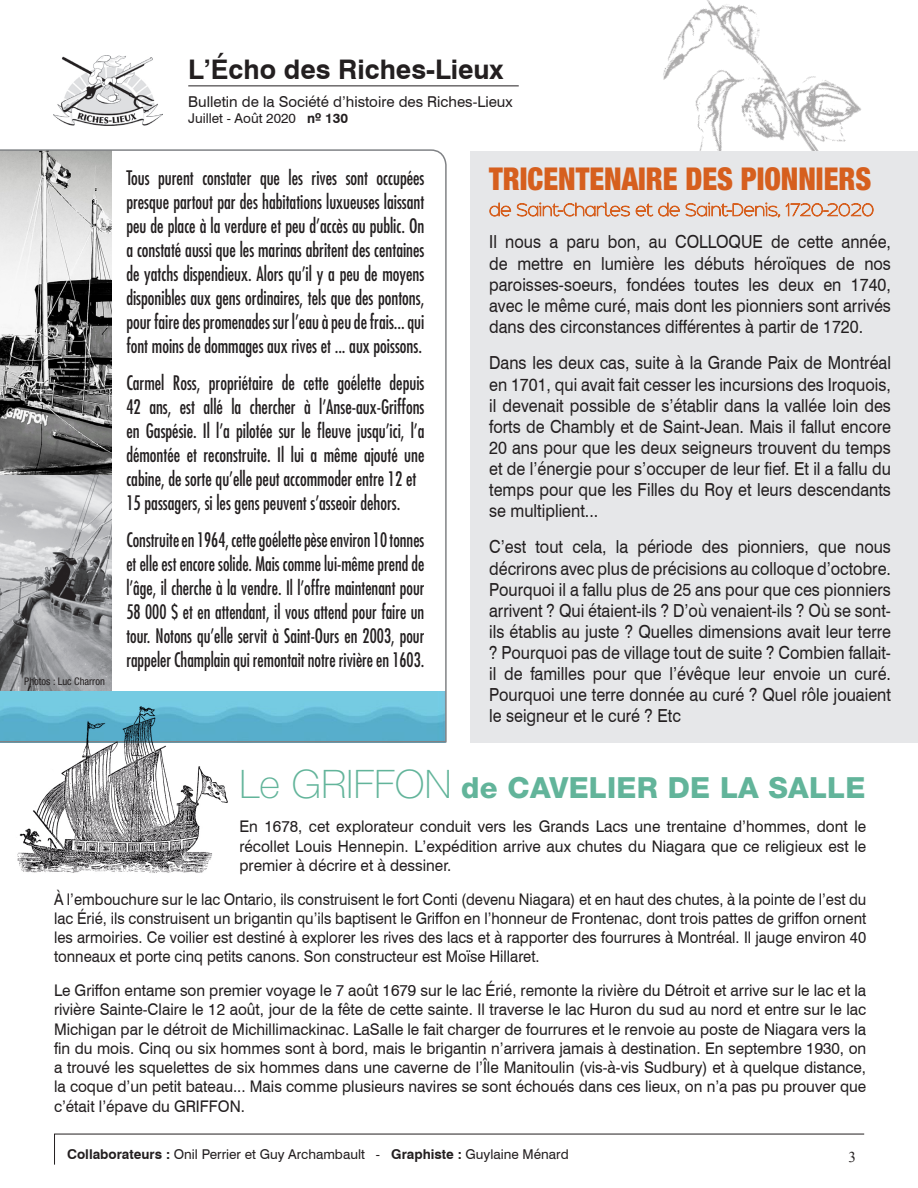
<style>
.page{position:relative;width:918px;height:1188px;background:#fff}
.page>*{position:absolute;margin:0;border:0;box-sizing:border-box;transform-origin:0 0}
.t1{font:900 condensed 31.5px "Helvetica Neue";color:#d65f1e;scale:.94 1}
.t2{font:800 29.1px "Helvetica Neue";letter-spacing:.01em;color:#62b49a}
.t3{font:700 27px "Swiss 721 BT";color:#231f20}
.t4{font:condensed 19.5px/24px "Futura";color:#231f20;text-align:justify;scale:.91 1}
.t5{font:condensed 19.5px/24px "Futura";color:#231f20;text-align:justify;scale:.89 1}
.t6{font:18px/21.1px "Swiss 721 BT";color:#231f20;text-align:justify;scale:.9 1}
.t7{font:16.05px/19.2px "Swiss 721 BT";color:#231f20;text-align:justify;scale:.96 1}
.t8{font:16.05px/19.2px "Swiss 721 BT";color:#231f20;text-align:justify;scale:.93 1}
.t9{font:15px "Swiss 721 BT";color:#231f20}
.Paragraph_Style_11{font:15px "Times New Roman";color:#231f20}
.t10{font:13.5px "Swiss 721 BT";color:#231f20}
.t11{font:condensed 10.5px "Helvetica Neue";color:#231f20}
.s1{font-weight:700}
.s2{font-weight:100;font-size:39.3px}
</style>
<div class="page">
<img style="left:663px;top:0;width:198px;height:151px">
<div style="left:471px;top:151px;width:447px;height:591px;background:#e6e7e9"></div>
<img style="left:54px;top:55px;width:109px;height:70px">
<hr style="left:188px;top:86px;width:331px;height:1px;background:#231f20">
<svg style="left:54px;top:1133px;width:811px;height:32px"></svg>
<svg style="left:489px;top:202px;width:385px;height:16px"></svg>
<svg style="left:0;top:149px;width:447px;height:594px"></svg>
<img style="left:13px;top:700px;width:217px;height:173px">
<p class="t11" style="left:24px;top:676px;width:82px">Photos : Luc Charron</p>
<p class="t3" style="left:188px;top:53px;width:317px">L’Écho des Riches-Lieux</p>
<p class="t9" style="left:188px;top:92px;width:326px">Bulletin de la Société d’histoire des Riches-Lieux</p>
<p class="t10" style="left:188px;top:110px;width:161px">Juillet - Août 2020 <span class="s1">nº 130</span></p>
<p class="t4" style="left:126px;top:166px;width:329px">Tous purent constater que les rives sont occupées presque partout par des habitations luxueuses laissant peu de place à la verdure et peu d’accès au public. On a constaté aussi que les marinas abritent des centaines de yatchs dispendieux. Alors qu’il y a peu de moyens disponibles aux gens ordinaires, tels que des pontons, pour faire des promenades sur l’eau à peu de frais... qui font moins de dommages aux rives et ... aux poissons.</p>
<p class="t4" style="left:126px;top:371px;width:329px">Carmel Ross, propriétaire de cette goélette depuis 42 ans, est allé la chercher à l’Anse-aux-Griffons en Gaspésie. Il l’a pilotée sur le fleuve jusqu’ici, l’a démontée et reconstruite. Il lui a même ajouté une cabine, de sorte qu’elle peut accommoder entre 12 et</p>
<p class="t4" style="left:126px;top:491px;width:303px">15 passagers, si les gens peuvent s’asseoir dehors.</p>
<p class="t5" style="left:126px;top:527px;width:336px">Construite en 1964, cette goélette pèse environ 10 tonnes et elle est encore solide. Mais comme lui-même prend de l’âge, il cherche à la vendre. Il l’offre maintenant pour 58 000 $ et en attendant, il vous attend pour faire un tour. Notons qu’elle servit à Saint-Ours en 2003, pour rappeler Champlain qui remontait notre rivière en 1603.</p>
<p class="t1" style="left:489px;top:160px;width:408px">TRICENTENAIRE DES PIONNIERS</p>
<p class="t6" style="left:489px;top:231px;width:448px">Il nous a paru bon, au COLLOQUE de cette année, de mettre en lumière les débuts héroïques de nos paroisses-soeurs, fondées toutes les deux en 1740, avec le même curé, mais dont les pionniers sont arrivés dans des circonstances différentes à partir de 1720.</p>
<p class="t6" style="left:489px;top:352px;width:448px">Dans les deux cas, suite à la Grande Paix de Montréal en 1701, qui avait fait cesser les incursions des Iroquois, il devenait possible de s’établir dans la vallée loin des forts de Chambly et de Saint-Jean. Mais il fallut encore 20 ans pour que les deux seigneurs trouvent du temps et de l’énergie pour s’occuper de leur fief. Et il a fallu du temps pour que les Filles du Roy et leurs descendants se multiplient...</p>
<p class="t6" style="left:489px;top:536px;width:448px">C’est tout cela, la période des pionniers, que nous décrirons avec plus de précisions au colloque d’octobre.<br>Pourquoi il a fallu plus de 25 ans pour que ces pionniers arrivent ? Qui étaient-ils ? D’où venaient-ils ? Où se sont&shy;ils établis au juste ? Quelles dimensions avait leur terre ? Pourquoi pas de village tout de suite ? Combien fallait&shy;il de familles pour que l’évêque leur envoie un curé.<br>Pourquoi une terre donnée au curé ? Quel rôle jouaient le seigneur et le curé ? Etc</p>
<p class="t2" style="left:240px;top:771px;width:627px"><span class="s2">Le GRIFFON</span> de CAVELIER DE LA SALLE</p>
<p class="t7" style="left:240px;top:817px;width:654px">En 1678, cet explorateur conduit vers les Grands Lacs une trentaine d’hommes, dont le récollet Louis Hennepin. L’expédition arrive aux chutes du Niagara que ce religieux est le premier à décrire et à dessiner.</p>
<p class="t8" style="left:54px;top:889px;width:875px">À l’embouchure sur le lac Ontario, ils construisent le fort Conti (devenu Niagara) et en haut des chutes, à la pointe de l’est du lac Érié, ils construisent un brigantin qu’ils baptisent le Griffon en l’honneur de Frontenac, dont trois pattes de griffon ornent les armoiries. Ce voilier est destiné à explorer les rives des lacs et à rapporter des fourrures à Montréal. Il jauge environ 40 tonneaux et porte cinq petits canons. Son constructeur est Moïse Hillaret.</p>
<p class="t7" style="left:54px;top:981px;width:848px">Le Griffon entame son premier voyage le 7 août 1679 sur le lac Érié, remonte la rivière du Détroit et arrive sur le lac et la rivière Sainte-Claire le 12 août, jour de la fête de cette sainte. Il traverse le lac Huron du sud au nord et entre sur le lac Michigan par le détroit de Michillimackinac. LaSalle le fait charger de fourrures et le renvoie au poste de Niagara vers la fin du mois. Cinq ou six hommes sont à bord, mais le brigantin n’arrivera jamais à destination. En septembre 1930, on a trouvé les squelettes de six hommes dans une caverne de l’Île Manitoulin (vis-à-vis Sudbury) et à quelque distance, la coque d’un petit bateau... Mais comme plusieurs navires se sont échoués dans ces lieux, on n’a pas pu prouver que c’était l’épave du GRIFFON.</p>
<p class="t10" style="left:67px;top:1146px;width:503px"><span class="s1">Collaborateurs :</span> Onil Perrier et Guy Archambault - <span class="s1">Graphiste :</span> Guylaine Ménard</p>
<p class="Paragraph_Style_11" style="left:849px;top:1147px;width:9px">3</p>
</div>
